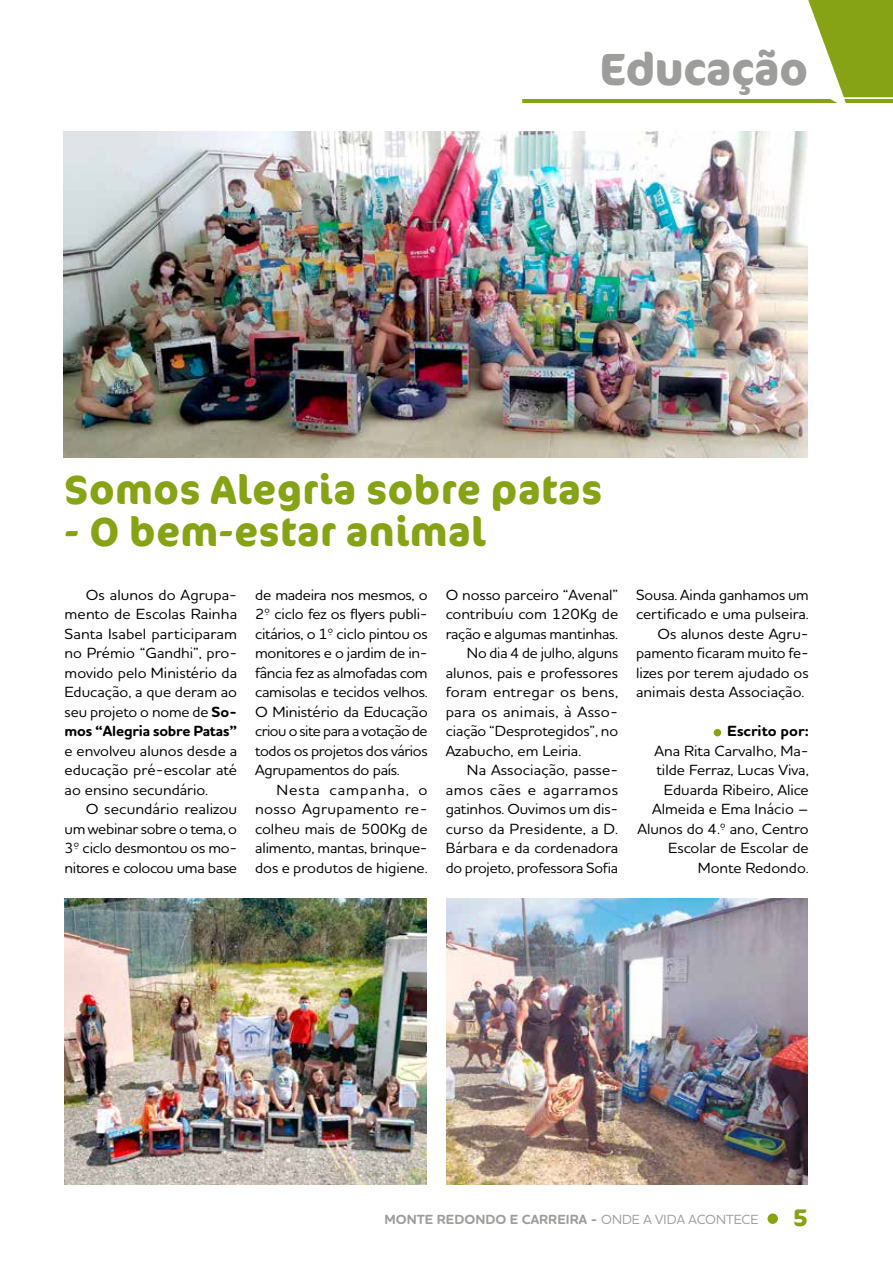
<style>
.page{position:relative;width:893px;height:1263px;background:#fff}
.page>*{position:absolute;margin:0;border:0;box-sizing:border-box;transform-origin:0 0}
.t1{font:700 45px "Cocon Pro";color:#9d9d9c;scale:.96 1}
.t2{font:700 40.5px "Cocon Pro";letter-spacing:.02em;color:#86a315;scale:.95 1}
.t3{font:700 24px "Cocon Pro";color:#86a315}
.t4{font:500 15px/19.5px "Houschka Rounded";color:#000;text-align:justify;scale:1.04 1}
.t5{font:500 15px/19.5px "Houschka Rounded";color:#000;text-align:right}
.t6{font:500 15px/19.5px "Houschka Rounded";color:#000;text-align:justify;scale:1.05 1}
.t7{font:500 15px/19.5px "Houschka Rounded";color:#000;text-align:justify;scale:1.06 1}
.t8{font:500 15px "Houschka Rounded";letter-spacing:.02em;color:#000;scale:1.06 1}
.t9{font:500 15px "Houschka Rounded";letter-spacing:.03em;color:#000;scale:1.06 1}
.t10{font:700 15px "Houschka Rounded";color:#000;scale:1.04 1}
.t11{font:700 13.5px "Houschka Rounded";color:#9d9d9c}
.s1{font-weight:700}
.s2{font-weight:500}
</style>
<div class="page">
<svg style="left:522px;top:0;width:371px;height:103px"></svg>
<div style="left:767px;top:1213px;width:11px;height:11px;background:#86a315;border-radius:50%"></div>
<div style="left:714px;top:729px;width:7px;height:7px;background:#86a315;border-radius:50%"></div>
<img style="left:64px;top:132px;width:744px;height:325px">
<img style="left:65px;top:898px;width:361px;height:286px">
<img style="left:446px;top:898px;width:362px;height:286px">
<h1 class="t1" style="left:600px;top:38px;width:218px">Educação</h1>
<h2 class="t2" style="left:65px;top:462px;width:567px">Somos Alegria sobre patas</h2>
<h2 class="t2" style="left:65px;top:504px;width:445px">- O bem-estar animal</h2>
<p class="t6" style="left:65px;top:584px;width:166px;text-indent:21px">Os alunos do Agrupa&shy;mento de Escolas Rainha Santa Isabel participaram no Prémio “Gandhi”, pro&shy;movido pelo Ministério da Educação, a que deram ao seu projeto o nome de <span class="s1">So&shy;mos “Alegria sobre Patas”</span></p>
<p class="t4" style="left:65px;top:740px;width:167px">e envolveu alunos desde a educação pré-escolar até ao ensino secundário.</p>
<p class="t7" style="left:65px;top:799px;width:164px;text-indent:21px">O secundário realizou um webinar sobre o tema, o 3º ciclo desmontou os mo&shy;nitores e colocou uma base</p>
<p class="t4" style="left:255px;top:584px;width:167px">de madeira nos mesmos, o 2º ciclo fez os flyers publi&shy;citários, o 1º ciclo pintou os monitores e o jardim de in&shy;fância fez as almofadas com camisolas e tecidos velhos.<br>O Ministério da Educação criou o site para a votação de todos os projetos dos vários Agrupamentos do país.</p>
<p class="t7" style="left:255px;top:779px;width:164px;text-indent:21px">Nesta campanha, o nosso Agrupamento re&shy;colheu mais de 500Kg de alimento, mantas, brinque&shy;dos e produtos de higiene.</p>
<p class="t4" style="left:446px;top:584px;width:167px">O nosso parceiro “Avenal”</p>
<p class="t4" style="left:446px;top:604px;width:167px">contribuíu com 120Kg de</p>
<p class="t5" style="left:446px;top:623px;width:174px">ração e algumas mantinhas.</p>
<p class="t5" style="left:467px;top:643px;width:153px">No dia 4 de julho, alguns</p>
<p class="t4" style="left:446px;top:662px;width:167px">alunos, pais e professores</p>
<p class="t8" style="left:446px;top:682px;width:164px">foram entregar os bens,</p>
<p class="t8" style="left:446px;top:702px;width:164px">para os animais, à Asso-</p>
<p class="t5" style="left:446px;top:721px;width:174px">ciação “Desprotegidos”, no</p>
<p class="t4" style="left:446px;top:740px;width:132px">Azabucho, em Leiria.</p>
<p class="t6" style="left:467px;top:760px;width:146px">Na Associação, passe-</p>
<p class="t9" style="left:446px;top:780px;width:164px">amos cães e agarramos</p>
<p class="t5" style="left:446px;top:799px;width:174px">gatinhos. Ouvimos um dis-</p>
<p class="t6" style="left:446px;top:818px;width:166px">curso da Presidente, a D.</p>
<p class="t4" style="left:446px;top:838px;width:167px">Bárbara e da cordenadora</p>
<p class="t5" style="left:446px;top:857px;width:174px">do projeto, professora Sofia</p>
<p class="t5" style="left:636px;top:584px;width:174px">Sousa. Ainda ganhamos um certificado e uma pulseira.<br>Os alunos deste Agru&shy;pamento ficaram muito fe&shy;lizes por terem ajudado os animais desta Associação.</p>
<p class="t10" style="left:727px;top:722px;width:80px">Escrito por:</p>
<p class="t4" style="left:637px;top:740px;width:166px;text-align:right">Ana Rita Carvalho, Ma&shy;tilde Ferraz, Lucas Viva,<br>Eduarda Ribeiro, Alice<br>Almeida e Ema Inácio –<br>Alunos do 4.º ano, Centro<br>Escolar de Escolar de<br>Monte Redondo.</p>
<p class="t11" style="left:384px;top:1210px;width:376px">MONTE REDONDO E CARREIRA - <span class="s2">ONDE A VIDA ACONTECE</span></p>
<h3 class="t3" style="left:793px;top:1201px;width:16px">5</h3>
</div>
